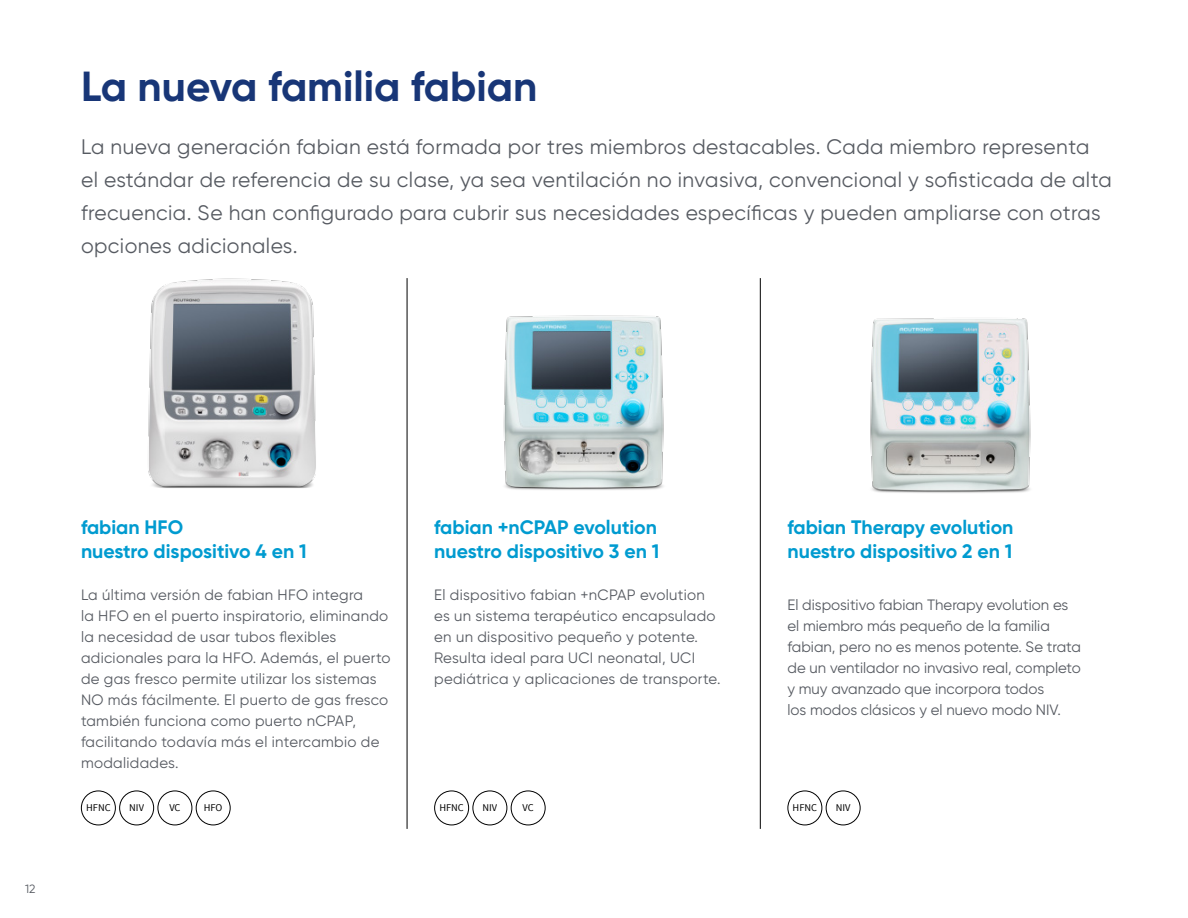
<style>
.page{position:relative;width:1188px;height:918px;background:#fff}
.page>*{position:absolute;margin:0;border:0;box-sizing:border-box;transform-origin:0 0}
.t1{font:700 42px "Gilroy";color:#183677}
.t2{font:21px/33px "Gilroy";letter-spacing:.02em;color:#565a61}
.t3{font:700 19.5px/24px "Gilroy";color:#009bd0}
.t4{font:15px/21px "Gilroy";letter-spacing:.02em;color:#565a61}
.t5{font:15px/21px "Gilroy";color:#565a61}
.t6{font:12px "Gilroy";color:#565a61}
.t7{font:10.35px "Source Sans Pro";color:#000}
</style>
<div class="page">
<img style="left:148px;top:278px;width:259px;height:245px">
<img style="left:870px;top:318px;width:161px;height:175px">
<img style="left:503px;top:315px;width:161px;height:175px">
<div style="left:787px;top:791px;width:35px;height:34px;border:1px solid #000;border-radius:50%"></div>
<div style="left:826px;top:791px;width:35px;height:34px;border:1px solid #000;border-radius:50%"></div>
<hr style="left:407px;top:278px;width:1px;height:551px;background:#000">
<hr style="left:760px;top:278px;width:1px;height:551px;background:#000">
<div style="left:81px;top:791px;width:35px;height:34px;border:1px solid #000;border-radius:50%"></div>
<div style="left:158px;top:791px;width:34px;height:34px;border:1px solid #000;border-radius:50%"></div>
<div style="left:119px;top:791px;width:35px;height:34px;border:1px solid #000;border-radius:50%"></div>
<div style="left:196px;top:791px;width:35px;height:34px;border:1px solid #000;border-radius:50%"></div>
<div style="left:434px;top:791px;width:35px;height:34px;border:1px solid #000;border-radius:50%"></div>
<div style="left:511px;top:791px;width:35px;height:34px;border:1px solid #000;border-radius:50%"></div>
<div style="left:473px;top:791px;width:34px;height:34px;border:1px solid #000;border-radius:50%"></div>
<h1 class="t1" style="left:81px;top:60px;width:458px">La nueva familia fabian</h1>
<p class="t2" style="left:81px;top:130px;width:1032px">La nueva generación fabian está formada por tres miembros destacables. Cada miembro representa<br>el estándar de referencia de su clase, ya sea ventilación no invasiva, convencional y sofisticada de alta frecuencia. Se han configurado para cubrir sus necesidades específicas y pueden ampliarse con otras opciones adicionales.</p>
<p class="t6" style="left:25px;top:882px;width:12px">12</p>
<h3 class="t3" style="left:81px;top:515px;width:227px">fabian HFO<br>nuestro dispositivo 4 en 1</h3>
<p class="t4" style="left:81px;top:584px;width:311px">La última versión de fabian HFO integra<br>la HFO en el puerto inspiratorio, eliminando la necesidad de usar tubos flexibles adicionales para la HFO. Además, el puerto de gas fresco permite utilizar los sistemas NO más fácilmente. El puerto de gas fresco también funciona como puerto nCPAP, facilitando todavía más el intercambio de modalidades.</p>
<h3 class="t3" style="left:434px;top:515px;width:227px">fabian +nCPAP evolution nuestro dispositivo 3 en 1</h3>
<p class="t4" style="left:434px;top:584px;width:288px">El dispositivo fabian +nCPAP evolution es un sistema terapéutico encapsulado en un dispositivo pequeño y potente.<br>Resulta ideal para UCI neonatal, UCI pediátrica y aplicaciones de transporte.</p>
<h3 class="t3" style="left:788px;top:515px;width:228px">fabian Therapy evolution nuestro dispositivo 2 en 1</h3>
<p class="t5" style="left:788px;top:594px;width:295px">El dispositivo fabian Therapy evolution es el miembro más pequeño de la familia fabian, pero no es menos potente. Se trata de un ventilador no invasivo real, completo y muy avanzado que incorpora todos<br>los modos clásicos y el nuevo modo NIV.</p>
<p class="t7" style="left:86px;top:801px;width:26px">HFNC</p>
<p class="t7" style="left:129px;top:801px;width:16px">NIV</p>
<p class="t7" style="left:169px;top:801px;width:13px">VC</p>
<p class="t7" style="left:204px;top:801px;width:20px">HFO</p>
<p class="t7" style="left:439px;top:801px;width:26px">HFNC</p>
<p class="t7" style="left:483px;top:801px;width:16px">NIV</p>
<p class="t7" style="left:523px;top:801px;width:13px">VC</p>
<p class="t7" style="left:793px;top:801px;width:26px">HFNC</p>
<p class="t7" style="left:836px;top:801px;width:16px">NIV</p>
</div>
